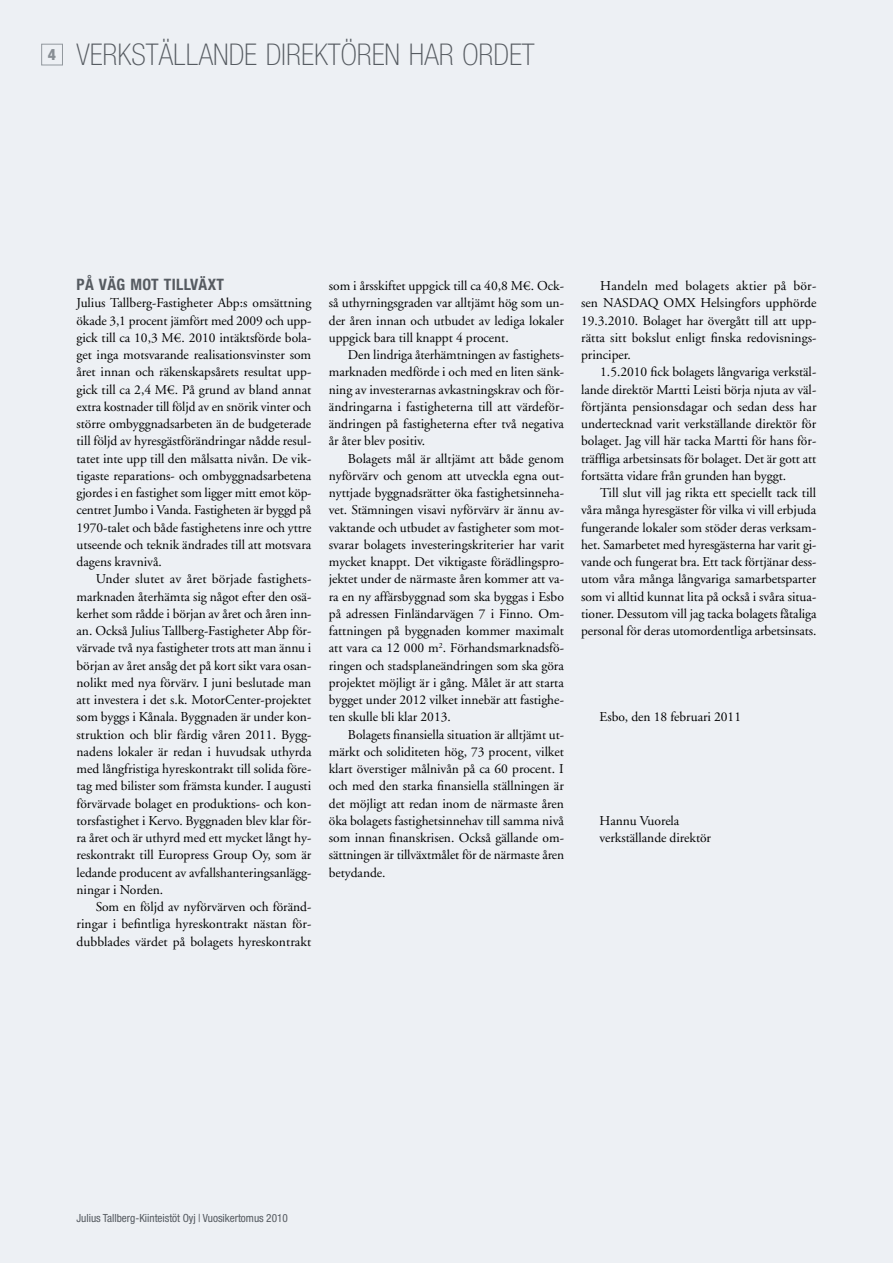
<style>
.page{position:relative;width:893px;height:1263px;background:#edf0f4}
.page>*{position:absolute;margin:0;border:0;box-sizing:border-box;transform-origin:0 0}
.t1{font:100 condensed 30px "Helvetica Neue LT";color:#565b61}
.t2{font:700 condensed 15.75px "Helvetica Neue LT";letter-spacing:.095em;color:#565b61}
.t3{font:13.5px/17.2px "Adobe Garamond LT";letter-spacing:-.005em;color:#000;text-align:justify}
.t4{font:condensed 11.25px "Helvetica Neue LT";color:#565b61}
</style>
<div class="page">
<div style="left:41px;top:44px;width:22px;height:21px;border:1px solid #888e94"></div>
<h1 class="t1" style="left:48px;top:38px;width:57px"><sup>4</sup> VERKSTÄLLANDE</h1>
<h1 class="t1" style="left:266px;top:38px;width:14px">DIREKT</h1>
<h1 class="t1" style="left:341px;top:38px;width:31px">ÖREN</h1>
<h1 class="t1" style="left:409px;top:38px;width:69px">HAR ORDET</h1>
<p class="t2" style="left:77px;top:275px;width:64px">PÅ VÄG MOT</p>
<p class="t2" style="left:164px;top:275px;width:59px">TILLVÄXT</p>
<p class="t3" style="left:77px;top:294px;width:236px">Julius Tallberg-Fastigheter Abp:s omsättning ökade 3,1 procent jämfört med 2009 och upp&shy;gick till ca 10,3 M€. 2010 intäktsförde bola&shy;get inga motsvarande realisationsvinster som året innan och räkenskapsårets resultat upp&shy;gick till ca 2,4 M€. På grund av bland annat extra kostnader till följd av en snörik vinter och större ombyggnadsarbeten än de budgeterade till följd av hyresgästförändringar nådde resul&shy;tatet inte upp till den målsatta nivån. De vik&shy;tigaste reparations- och ombyggnadsarbetena gjordes i en fastighet som ligger mitt emot köp&shy;centret Jumbo i Vanda. Fastigheten är byggd på 1970-talet och både fastighetens inre och yttre utseende och teknik ändrades till att motsvara dagens kravnivå.</p>
<p class="t3" style="left:77px;top:570px;width:237px;text-indent:19px">Under slutet av året började fastighets&shy;marknaden återhämta sig något efter den osä&shy;kerhet som rådde i början av året och åren inn&shy;an. Också Julius Tallberg-Fastigheter Abp för&shy;värvade två nya fastigheter trots att man ännu i början av året ansåg det på kort sikt vara osan&shy;nolikt med nya förvärv. I juni beslutade man att investera i det s.k. MotorCenter-projektet som byggs i Kånala. Byggnaden är under kon&shy;struktion och blir färdig våren 2011. Bygg&shy;nadens lokaler är redan i huvudsak uthyrda med långfristiga hyreskontrakt till solida före&shy;tag med bilister som främsta kunder. I augusti förvärvade bolaget en produktions- och kon&shy;torsfastighet i Kervo. Byggnaden blev klar för&shy;ra året och är uthyrd med ett mycket långt hy&shy;reskontrakt till Europress Group Oy, som är ledande producent av avfallshanteringsanlägg&shy;ningar i Norden.</p>
<p class="t3" style="left:77px;top:898px;width:236px;text-indent:19px">Som en följd av nyförvärven och föränd&shy;ringar i befintliga hyreskontrakt nästan för&shy;dubblades värdet på bolagets hyreskontrakt</p>
<p class="t3" style="left:329px;top:277px;width:237px">som i årsskiftet uppgick till ca 40,8 M€. Ock&shy;så uthyrningsgraden var alltjämt hög som un&shy;der åren innan och utbudet av lediga lokaler uppgick bara till knappt 4 procent.</p>
<p class="t3" style="left:329px;top:346px;width:237px;text-indent:19px">Den lindriga återhämtningen av fastighets&shy;marknaden medförde i och med en liten sänk&shy;ning av investerarnas avkastningskrav och för&shy;ändringarna i fastigheterna till att värdeför&shy;ändringen på fastigheterna efter två negativa år åter blev positiv.</p>
<p class="t3" style="left:329px;top:450px;width:237px;text-indent:19px">Bolagets mål är alltjämt att både genom nyförvärv och genom att utveckla egna out&shy;nyttjade byggnadsrätter öka fastighetsinneha&shy;vet. Stämningen visavi nyförvärv är ännu av&shy;vaktande och utbudet av fastigheter som mot&shy;svarar bolagets investeringskriterier har varit mycket knappt. Det viktigaste förädlingspro&shy;jektet under de närmaste åren kommer att va&shy;ra en ny affärsbyggnad som ska byggas i Esbo på adressen Finländarvägen 7 i Finno. Om&shy;fattningen på byggnaden kommer maximalt att vara ca 12 000 m<sup>2</sup>. Förhandsmarknadsfö&shy;ringen och stadsplaneändringen som ska göra projektet möjligt är i gång. Målet är att starta bygget under 2012 vilket innebär att fastighe&shy;ten skulle bli klar 2013.</p>
<p class="t3" style="left:329px;top:726px;width:237px;text-indent:19px">Bolagets finansiella situation är alltjämt ut&shy;märkt och soliditeten hög, 73 procent, vilket klart överstiger målnivån på ca 60 procent. I och med den starka finansiella ställningen är det möjligt att redan inom de närmaste åren öka bolagets fastighetsinnehav till samma nivå som innan finanskrisen. Också gällande om&shy;sättningen är tillväxtmålet för de närmaste åren betydande.</p>
<p class="t3" style="left:581px;top:277px;width:237px;text-indent:19px">Handeln med bolagets aktier på bör&shy;sen NASDAQ OMX Helsingfors upphörde 19.3.2010. Bolaget har övergått till att upp&shy;rätta sitt bokslut enligt finska redovisnings&shy;principer.</p>
<p class="t3" style="left:581px;top:363px;width:237px;text-indent:19px">1.5.2010 fick bolagets långvariga verkstäl&shy;lande direktör Martti Leisti börja njuta av väl&shy;förtjänta pensionsdagar och sedan dess har undertecknad varit verkställande direktör för bolaget. Jag vill här tacka Martti för hans för&shy;träffliga arbetsinsats för bolaget. Det är gott att fortsätta vidare från grunden han byggt.</p>
<p class="t3" style="left:581px;top:484px;width:237px;text-indent:19px">Till slut vill jag rikta ett speciellt tack till våra många hyresgäster för vilka vi vill erbjuda fungerande lokaler som stöder deras verksam&shy;het. Samarbetet med hyresgästerna har varit gi&shy;vande och fungerat bra. Ett tack förtjänar dess&shy;utom våra många långvariga samarbetsparter som vi alltid kunnat lita på också i svåra situa&shy;tioner. Dessutom vill jag tacka bolagets fåtaliga personal för deras utomordentliga arbetsinsats.</p>
<p class="t3" style="left:600px;top:708px;width:143px">Esbo, den 18 februari 2011</p>
<p class="t3" style="left:600px;top:812px;width:113px">Hannu Vuorela verkställande direktör</p>
<p class="t4" style="left:139px;top:1211px;width:158px">Fas igheter Abp | Årsredovisning 2010</p>
<p class="t4" style="left:77px;top:1211px;width:213px">Julius Tallberg-Kiinteistöt Oyj | Vuosikertomus 2010</p>
</div>
